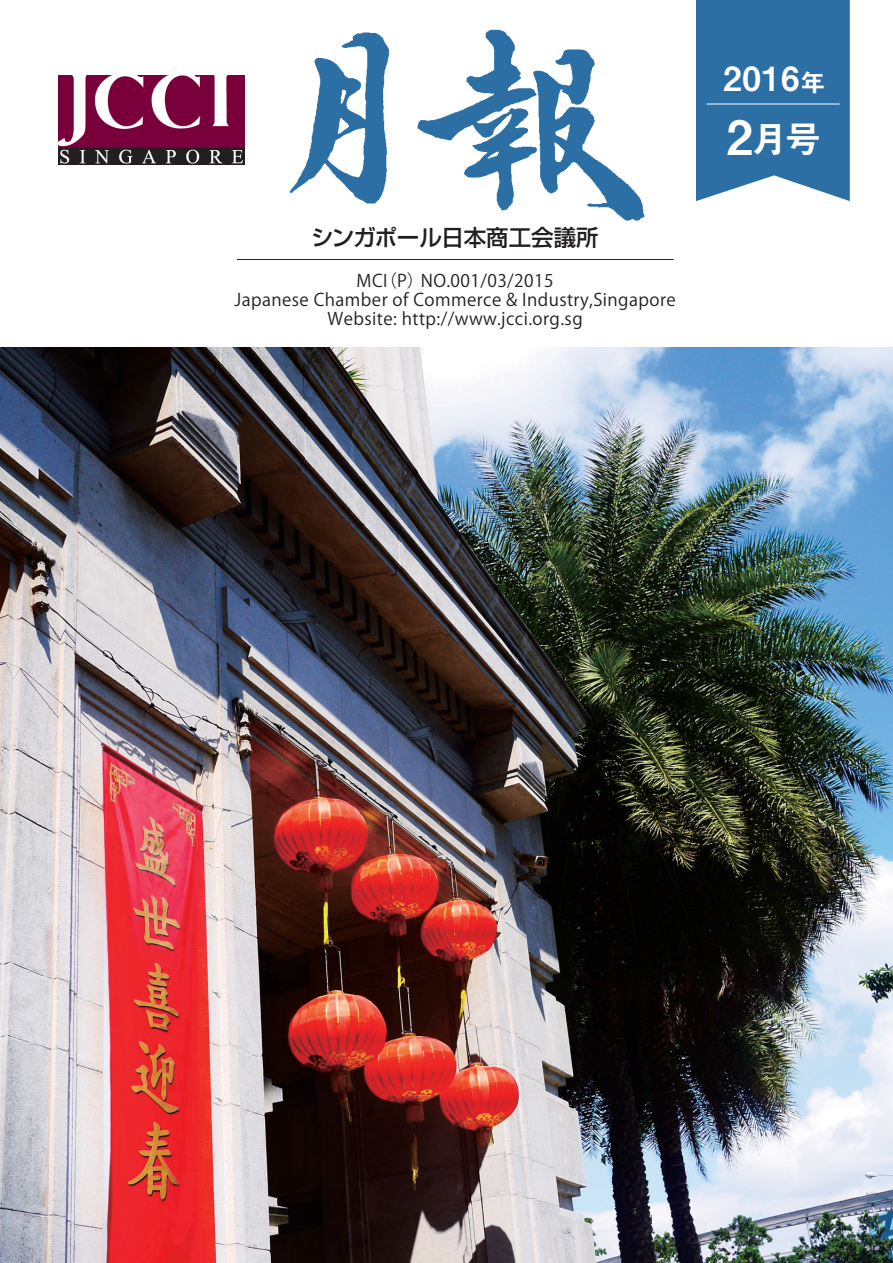
<style>
.page{position:relative;width:893px;height:1263px;background:#fff}
.page>*{position:absolute;margin:0;border:0;box-sizing:border-box;transform-origin:0 0}
.t1{font:36.75px "Midashi Go Pro MB31";color:#fff}
.t2{font:33.3px "Midashi Go Pro MB31";color:#fff}
.t3{font:500 22.5px "Shin Go Pro";letter-spacing:-.005em;color:#231f20}
.t4{font:17.25px/19.4px "Koz Go Pro";letter-spacing:.025em;color:#231f20;text-align:center}
.s1{font-size:25.2px}
.s2{font-size:47.55px}
</style>
<div class="page">
<img style="left:0;top:347px;width:893px;height:916px">
<img style="left:290px;top:29px;width:355px;height:192px">
<img style="left:59px;top:76px;width:186px;height:89px">
<hr style="left:237px;top:259px;width:437px;height:1px;background:#231f20">
<svg style="left:696px;top:0;width:154px;height:201px;background:#3978a9"></svg>
<hr style="left:707px;top:104px;width:133px;height:1px;background:#fff">
<h3 class="t3" style="left:311px;top:219px;width:289px">シンガポール日本商工会議所</h3>
<p class="t4" style="left:234px;top:271px;width:443px">MCI（P）NO.001/03/2015<br>Japanese Chamber of Commerce &amp; Industry,Singapore<br>Website: http://www.jcci.org.sg</p>
<h2 class="t2" style="left:723px;top:52px;width:104px">2016<span class="s1">年</span></h2>
<h1 class="t1" style="left:726px;top:109px;width:97px"><span class="s2">2</span>月号</h1>
</div>
